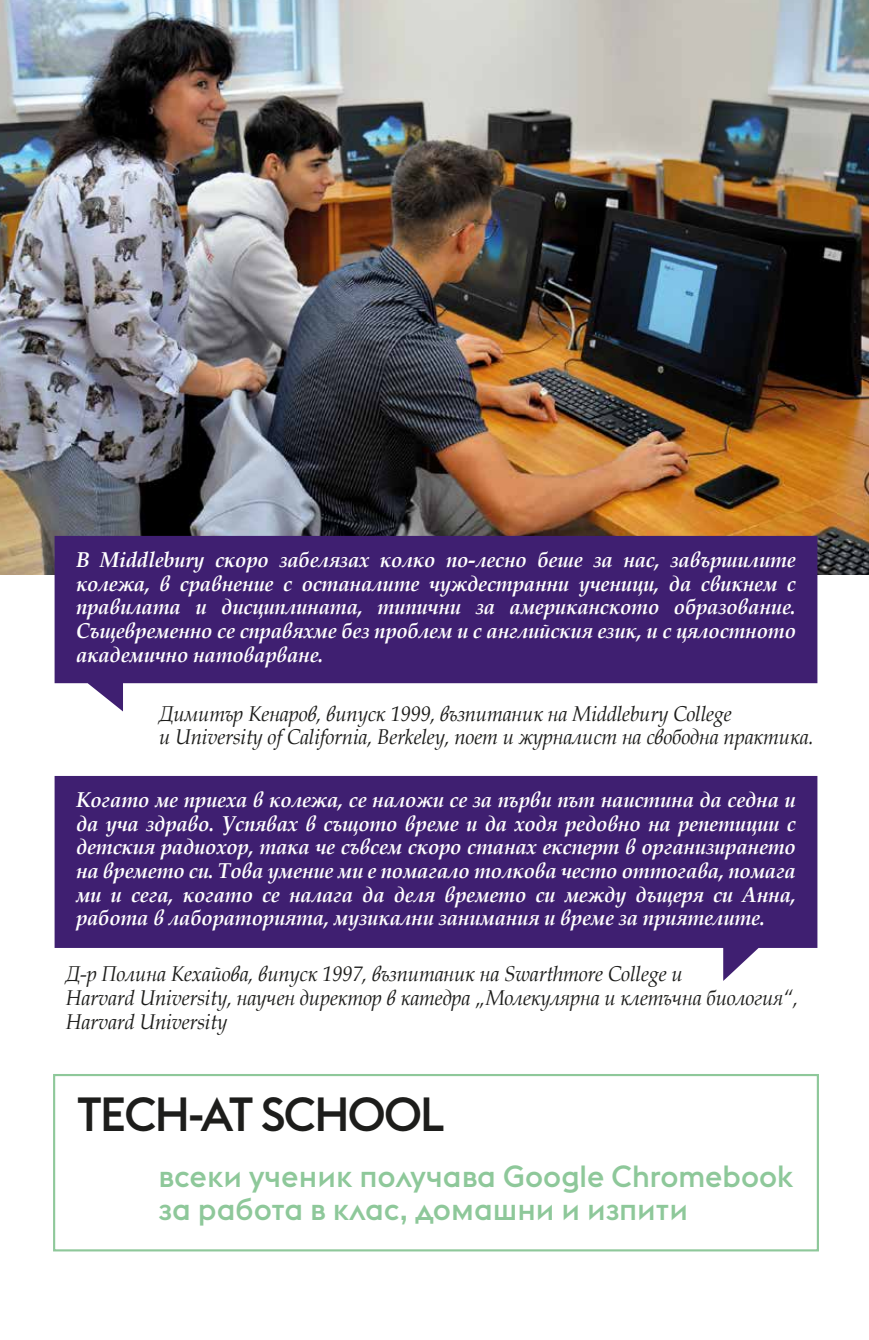
<style>
.page{position:relative;width:869px;height:1340px;background:#fff}
.page>*{position:absolute;margin:0;border:0;box-sizing:border-box;transform-origin:0 0}
.t1{font:500 47.25px "Euclid Flex";letter-spacing:-.035em;color:#1d1d1b}
.t2{font:500 30.15px/32.6px "Euclid Flex";color:#8ec89a}
.t3{font:italic 700 21.38px/23.6px "Book Antiqua";letter-spacing:-.01em;color:#fff;text-align:justify;scale:.95 1}
.t4{font:italic 21.38px/23.6px "Book Antiqua";letter-spacing:-.01em;color:#1d1d1b;scale:.95 1}
</style>
<div class="page">
<img style="left:0;top:0;width:869px;height:575px">
<div style="left:53px;top:1073px;width:766px;height:178px;border:2px solid #8ec89a"></div>
<svg style="left:55px;top:536px;width:762px;height:175px;fill:#3f1f71"></svg>
<svg style="left:55px;top:776px;width:762px;height:205px;fill:#3f1f71"></svg>
<p class="t3" style="left:76px;top:548px;width:759px">В Middlebury скоро забелязах колко по-лесно беше за нас, завършилите колежа, в сравнение с останалите чуждестранни ученици, да свикнем с правилата и дисциплината, типични за американското образование.<br>Същевременно се справяхме без проблем и с английския език, и с цялостното академично натоварване.</p>
<p class="t4" style="left:159px;top:701px;width:691px">Димитър Кенаров, випуск 1999, възпитаник на Middlebury College<br>и University of California, Berkeley, поет и журналист на свободна практика.</p>
<p class="t3" style="left:76px;top:788px;width:759px">Когато ме приеха в колежа, се наложи се за първи път наистина да седна и да уча здраво. Успявах в същото време и да ходя редовно на репетиции с детския радиохор, така че съвсем скоро станах експерт в организирането на времето си. Това умение ми е помагало толкова често оттогава, помага ми и сега, когато се налага да деля времето си между дъщеря си Анна, работа в лабораторията, музикални занимания и време за приятелите.</p>
<p class="t4" style="left:66px;top:961px;width:773px">Д-р Полина Кехайова, випуск 1997, възпитаник на Swarthmore College и<br>Harvard University, научен директор в катедра „Молекулярна и клетъчна биология“,<br>Harvard University</p>
<h1 class="t1" style="left:77px;top:1085px;width:368px">TECH-AT SCHOOL</h1>
<h2 class="t2" style="left:159px;top:1159px;width:636px">всеки ученик получава Google Chromebook за работа в клас, домашни и изпити</h2>
</div>
